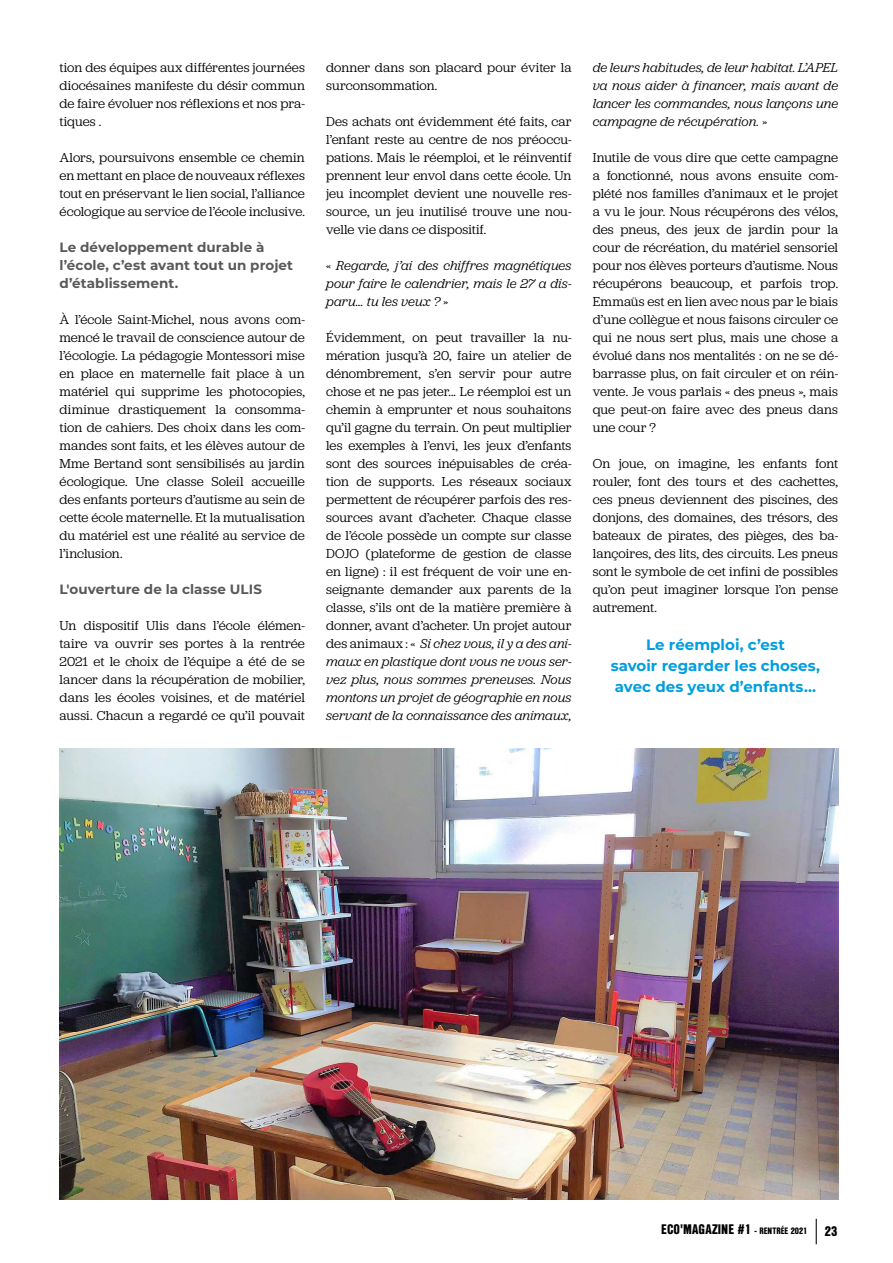
<style>
.page{position:relative;width:893px;height:1263px;background:#fff}
.page>*{position:absolute;margin:0;border:0;box-sizing:border-box;transform-origin:0 0}
.t1{font:700 15px/21px "Montserrat";color:#009ee0;text-align:center}
.t2{font:13.5px/18px "Jubilat";color:#000;text-align:justify}
.t3{font:italic 13.5px/18px "Jubilat";letter-spacing:.005em;color:#000;text-align:justify}
.t4{font:700 13.5px/18px "Montserrat";letter-spacing:.005em;color:#5a595a}
.t5{font:900 13.5px "Nimbus San Con L";letter-spacing:.005em;color:#000}
.s1{font-style:normal}
.s2{font-style:italic}
.s3{font-weight:700;font-size:9px}
.s4{font-size:9px}
</style>
<div class="page">
<svg style="left:816px;top:1219px;width:1px;height:25px"></svg>
<img style="left:60px;top:748px;width:778px;height:451px">
<p class="t2" style="left:60px;top:58px;width:247px">tion des équipes aux différentes journées diocésaines manifeste du désir commun de faire évoluer nos réflexions et nos pra&shy;tiques .</p>
<p class="t2" style="left:60px;top:148px;width:247px">Alors, poursuivons ensemble ce chemin en mettant en place de nouveaux réflexes tout en préservant le lien social, l’alliance écologique au service de l’école inclusive.</p>
<p class="t4" style="left:60px;top:238px;width:235px">Le développement durable à l’école, c’est avant tout un projet d’établissement.</p>
<p class="t2" style="left:60px;top:310px;width:247px">À l’école Saint-Michel, nous avons com&shy;mencé le travail de conscience autour de l’écologie. La pédagogie Montessori mise en place en maternelle fait place à un matériel qui supprime les photocopies, diminue drastiquement la consomma&shy;tion de cahiers. Des choix dans les com&shy;mandes sont faits, et les élèves autour de Mme Bertand sont sensibilisés au jardin écologique. Une classe Soleil accueille des enfants porteurs d’autisme au sein de cette école maternelle. Et la mutualisation du matériel est une réalité au service de l’inclusion.</p>
<p class="t4" style="left:60px;top:579px;width:204px">L'ouverture de la classe ULIS</p>
<p class="t2" style="left:60px;top:616px;width:247px">Un dispositif Ulis dans l’école élémen&shy;taire va ouvrir ses portes à la rentrée 2021 et le choix de l’équipe a été de se lancer dans la récupération de mobilier, dans les écoles voisines, et de matériel aussi. Chacun a regardé ce qu’il pouvait</p>
<p class="t2" style="left:326px;top:58px;width:247px">donner dans son placard pour éviter la surconsommation.</p>
<p class="t2" style="left:326px;top:112px;width:247px">Des achats ont évidemment été faits, car l’enfant reste au centre de nos préoccu&shy;pations. Mais le réemploi, et le réinventif prennent leur envol dans cette école. Un jeu incomplet devient une nouvelle res&shy;source, un jeu inutilisé trouve une nou&shy;velle vie dans ce dispositif.</p>
<p class="t3" style="left:326px;top:256px;width:247px"><span class="s1">«</span> Regarde, j’ai des chiffres magnétiques pour faire le calendrier, mais le 27 a dis&shy;paru… tu les veux ? <span class="s1">»</span></p>
<p class="t2" style="left:326px;top:328px;width:247px">Évidemment, on peut travailler la nu&shy;mération jusqu’à 20, faire un atelier de dénombrement, s’en servir pour autre chose et ne pas jeter... Le réemploi est un chemin à emprunter et nous souhaitons qu’il gagne du terrain. On peut multiplier les exemples à l’envi, les jeux d’enfants sont des sources inépuisables de créa&shy;tion de supports. Les réseaux sociaux permettent de récupérer parfois des res&shy;sources avant d’acheter. Chaque classe de l’école possède un compte sur classe DOJO (plateforme de gestion de classe en ligne) : il est fréquent de voir une en&shy;seignante demander aux parents de la classe, s’ils ont de la matière première à donner, avant d’acheter. Un projet autour des animaux : « <span class="s2">Si chez vous, il y a des ani&shy;maux en plastique dont vous ne vous ser&shy;vez plus, nous sommes preneuses. Nous montons un projet de géographie en nous servant de la connaissance des animaux,</span></p>
<p class="t3" style="left:593px;top:58px;width:247px">de leurs habitudes, de leur habitat. L’APEL va nous aider à financer, mais avant de lancer les commandes, nous lançons une campagne de récupération. <span class="s1">»</span></p>
<p class="t2" style="left:593px;top:148px;width:247px">Inutile de vous dire que cette campagne a fonctionné, nous avons ensuite com&shy;plété nos familles d’animaux et le projet a vu le jour. Nous récupérons des vélos, des pneus, des jeux de jardin pour la cour de récréation, du matériel sensoriel pour nos élèves porteurs d’autisme. Nous récupérons beaucoup, et parfois trop.<br>Emmaüs est en lien avec nous par le biais d’une collègue et nous faisons circuler ce qui ne nous sert plus, mais une chose a évolué dans nos mentalités : on ne se dé&shy;barrasse plus, on fait circuler et on réin&shy;vente. Je vous parlais « des pneus », mais que peut-on faire avec des pneus dans une cour ?</p>
<p class="t2" style="left:593px;top:454px;width:247px">On joue, on imagine, les enfants font rouler, font des tours et des cachettes, ces pneus deviennent des piscines, des donjons, des domaines, des trésors, des bateaux de pirates, des pièges, des ba&shy;lançoires, des lits, des circuits. Les pneus sont le symbole de cet infini de possibles qu’on peut imaginer lorsque l’on pense autrement.</p>
<p class="t1" style="left:611px;top:633px;width:211px">Le réemploi, c’est<br>savoir regarder les choses, avec des yeux d’enfants…</p>
<p class="t5" style="left:661px;top:1219px;width:148px">ECO'MAGAZINE #1 <span class="s3">-</span> <span class="s4">RENTRÉE</span> <span class="s4">2021</span></p>
<p class="t5" style="left:825px;top:1221px;width:14px">23</p>
</div>
